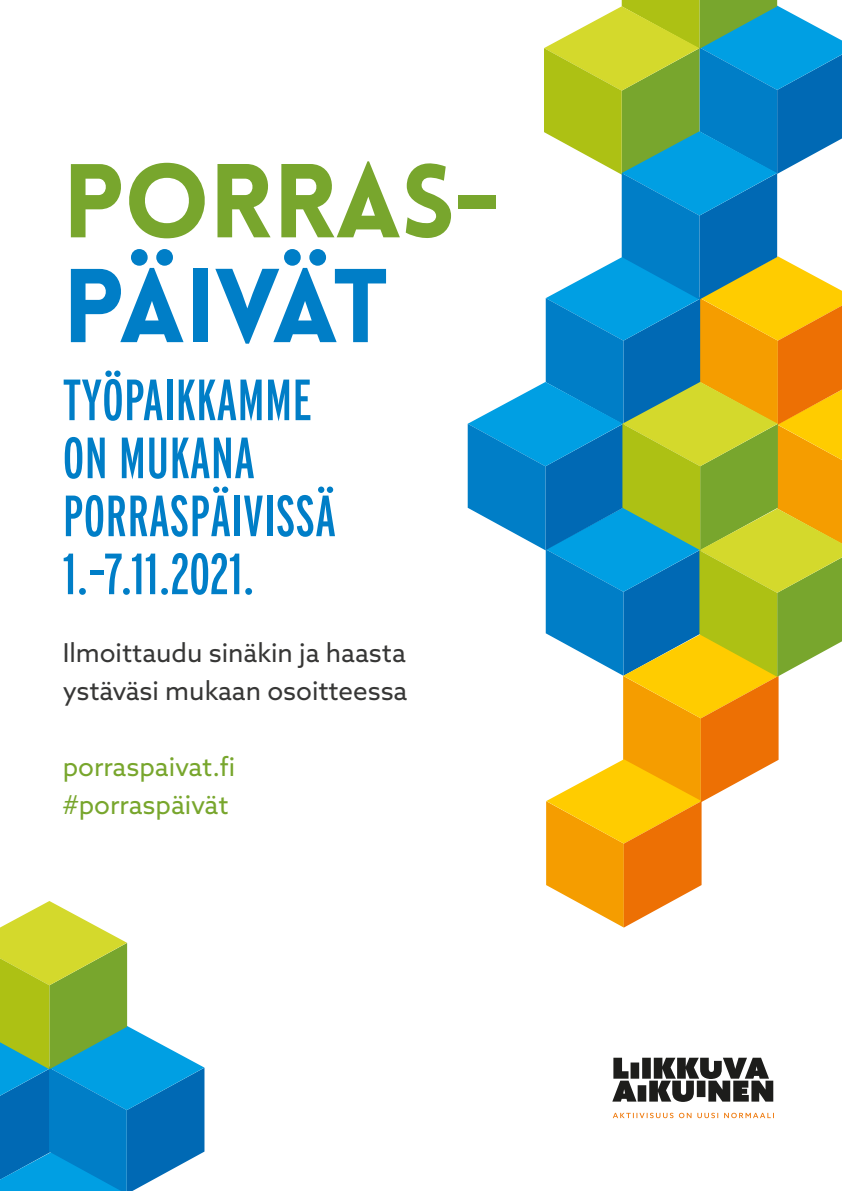
<style>
.page{position:relative;width:842px;height:1191px;background:#fff}
.page>*{position:absolute;margin:0;border:0;box-sizing:border-box;transform-origin:0 0}
.t1{font:900 102.5px/104.8px "Lovelo";letter-spacing:-.01em;color:#78a62d}
.t2{font:58px/58px "Interstate Compressed";color:#007ec7}
.t3{font:26px/38px "Azo Sans";color:#373736}
.t4{font:26px/38px "Azo Sans";color:#78a62d}
.s1{color:#007ec7}
</style>
<div class="page">
<svg style="left:0;top:901px;width:204px;height:290px"></svg>
<svg style="left:468px;top:0;width:374px;height:927px"></svg>
<svg style="left:612px;top:1057px;width:161px;height:45px"></svg>
<svg style="left:613px;top:1112px;width:161px;height:6px"></svg>
<p class="t1" style="left:63px;top:150px;width:439px">PORRAS-<br><span class="s1">PÄIVÄT</span></p>
<p class="t2" style="left:63px;top:370px;width:275px">TYÖPAIKKAMME<br>ON MUKANA<br>PORRASPÄIVISSÄ<br>1.–7.11.2021.</p>
<p class="t3" style="left:63px;top:633px;width:346px">Ilmoittaudu sinäkin ja haasta ystäväsi mukaan osoitteessa</p>
<p class="t4" style="left:63px;top:748px;width:174px">porraspaivat.fi #porraspäivät</p>
</div>
